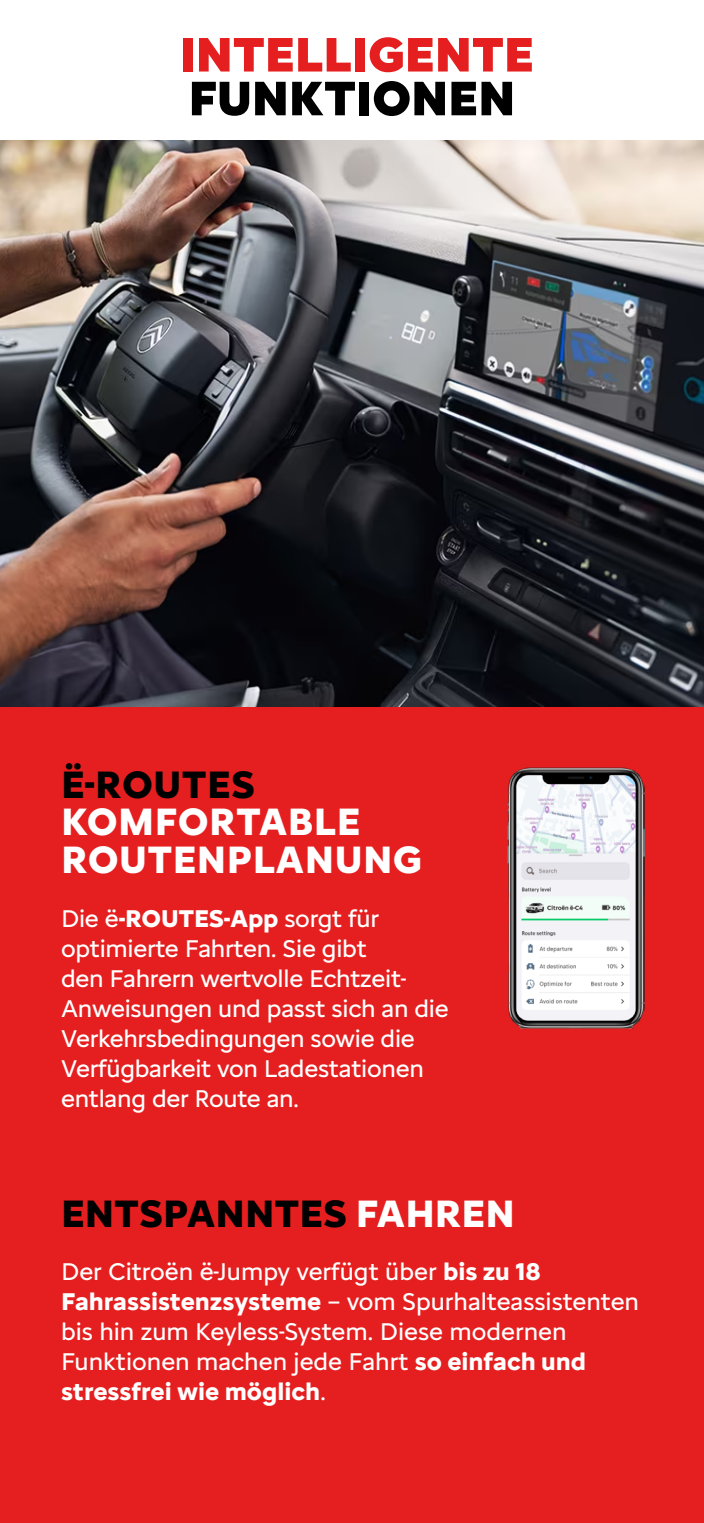
<style>
.page{position:relative;width:704px;height:1523px;background:#fff}
.page>*{position:absolute;margin:0;border:0;box-sizing:border-box;transform-origin:0 0}
.t1{font:900 50px "Citroen Type";letter-spacing:-.01em;color:#e51f1f}
.t2{font:900 50px "Citroen Type";letter-spacing:-.01em;color:#000}
.t3{font:700 39.38px "Citroen Type";color:#000}
.t4{font:700 39.38px/37.5px "Citroen Type";letter-spacing:.01em;color:#fff}
.t5{font:25px/30px "Citroen Type";letter-spacing:-.01em;color:#fff}
.s1{font-weight:700}
.s2{color:#fff}
</style>
<div class="page">
<div style="left:0;top:426px;width:703px;height:1096px;background:#e51f1f"></div>
<img style="left:0;top:141px;width:703px;height:565px">
<img style="left:507px;top:767px;width:137px;height:261px">
<h1 class="t1" style="left:179px;top:17px;width:356px">INTELLIGENTE</h1>
<h1 class="t2" style="left:188px;top:60px;width:328px">FUNKTIONEN</h1>
<h2 class="t3" style="left:61px;top:754px;width:196px">Ë-ROUTES</h2>
<h2 class="t4" style="left:61px;top:801px;width:362px">KOMFORTABLE<br>ROUTENPLANUNG</h2>
<p class="t5" style="left:61px;top:901px;width:389px">Die ë<span class="s1">-ROUTES-App</span> sorgt für optimierte Fahrten. Sie gibt<br>den Fahrern wertvolle Echtzeit-<br>Anweisungen und passt sich an die<br>Verkehrsbedingungen sowie die<br>Verfügbarkeit von Ladestationen entlang der Route an.</p>
<h2 class="t3" style="left:61px;top:1183px;width:455px">ENTSPANNTES <span class="s2">FAHREN</span></h2>
<p class="t5" style="left:61px;top:1255px;width:579px">Der Citroën ë-Jumpy verfügt über <span class="s1">bis zu 18<br>Fahrassistenzsysteme</span> – vom Spurhalteassistenten bis hin zum Keyless-System. Diese modernen Funktionen machen jede Fahrt <span class="s1">so einfach und stressfrei wie möglich</span>.</p>
</div>
